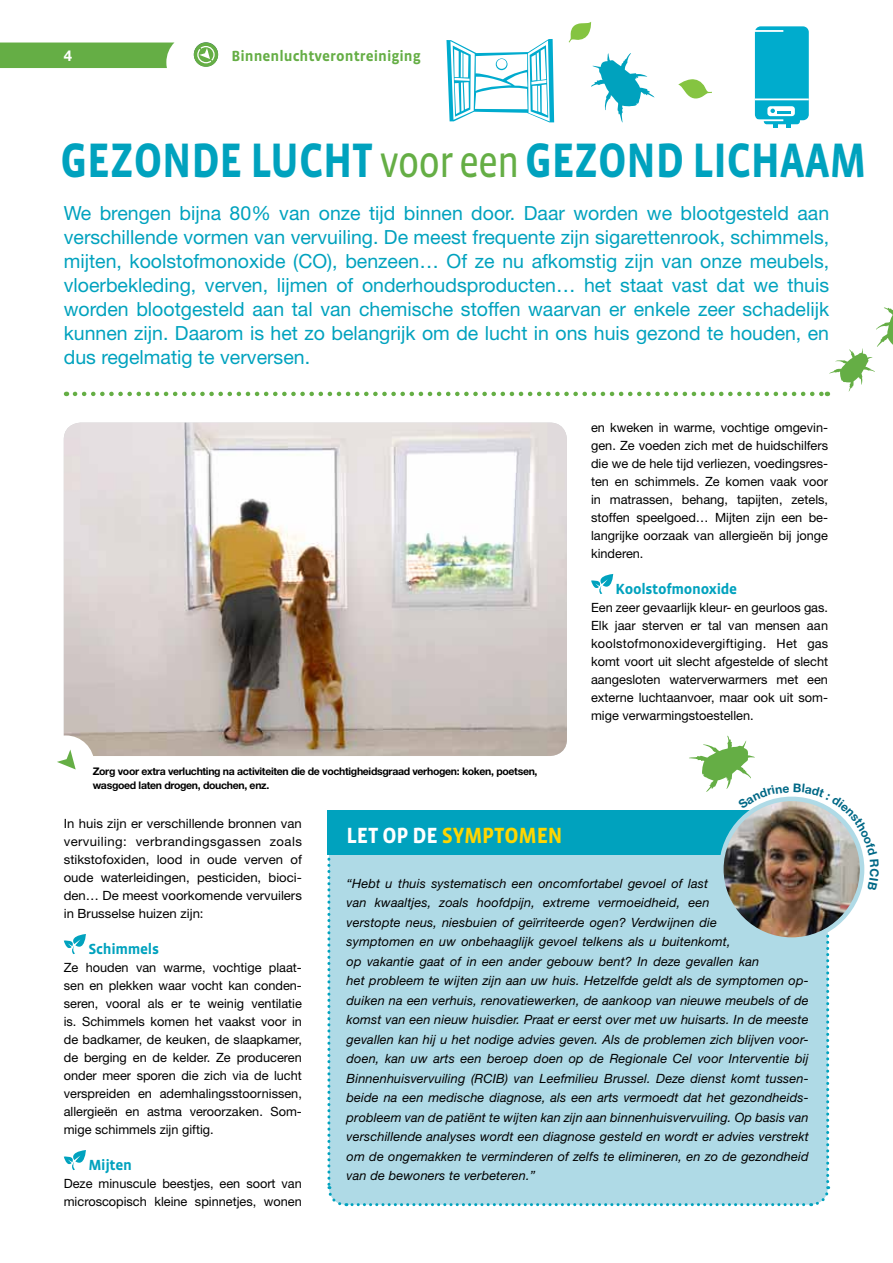
<style>
.page{position:relative;width:893px;height:1263px;background:#fff}
.page>*{position:absolute;margin:0;border:0;box-sizing:border-box;transform-origin:0 0}
.t1{font:700 49.5px "Vista Sans";letter-spacing:-.005em;color:#00a2be;scale:.85 1}
.t2{font:700 22.5px "Vista Sans";letter-spacing:-.01em;color:#ffd600;scale:.93 1}
.t3{font:19.5px/24px "Helvetica Neue LT Std";color:#00a2be;text-align:justify}
.t4{font:700 15px "Vista Sans";letter-spacing:-.02em;color:#00a2be}
.t5{font:700 15px "Vista Sans";color:#65ae45}
.t6{font:700 15px "Helvetica Neue LT Std";color:#fff}
.t7{font:12.75px/18px "Helvetica Neue LT Std";color:#000;text-align:justify}
.t8{font:italic 12.75px/19.5px "Helvetica Neue LT Std";letter-spacing:.01em;color:#000}
.t9{font:700 10.5px/13.5px "Helvetica Neue LT Std";letter-spacing:-.03em;color:#000}
.s1{font-family:"Vista Sans Reg";font-weight:400;font-size:45px;color:#65ae45}
.s2{color:#fff}
</style>
<div class="page">
<div style="left:0;top:43px;width:174px;height:25px;background:#65ae45"></div>
<svg style="left:194px;top:42px;width:24px;height:25px"></svg>
<div style="left:194px;top:43px;width:24px;height:24px;background:#65ae45;border-radius:50%"></div>
<svg style="left:196px;top:45px;width:19px;height:19px"></svg>
<svg style="left:64px;top:934px;width:22px;height:20px"></svg>
<svg style="left:64px;top:1150px;width:22px;height:20px"></svg>
<svg style="left:591px;top:574px;width:22px;height:20px"></svg>
<img style="left:64px;top:423px;width:503px;height:333px">
<div style="left:38px;top:735px;width:56px;height:57px;background:#fff;border-radius:50%"></div>
<svg style="left:57px;top:749px;width:19px;height:20px"></svg>
<div style="left:755px;top:26px;width:54px;height:94px;background:#00accd;border-radius:6px"></div>
<svg style="left:764px;top:111px;width:36px;height:13px"></svg>
<hr style="left:753px;top:30px;width:30px;height:2px;background:#fff">
<hr style="left:750px;top:119px;width:33px;height:2px;background:#fff">
<hr style="left:755px;top:98px;width:54px;height:2px;background:#fff">
<div style="left:767px;top:106px;width:28px;height:10px;background:#fff;border-radius:3px"></div>
<svg style="left:770px;top:109px;width:21px;height:5px"></svg>
<svg style="left:773px;top:123px;width:4px;height:4px"></svg>
<svg style="left:786px;top:123px;width:4px;height:4px"></svg>
<svg style="left:678px;top:79px;width:34px;height:20px"></svg>
<svg style="left:569px;top:22px;width:23px;height:21px"></svg>
<svg style="left:591px;top:53px;width:63px;height:69px"></svg>
<svg style="left:75px;top:307px;width:818px;height:89px"></svg>
<svg style="left:446px;top:39px;width:108px;height:83px"></svg>
<svg style="left:496px;top:58px;width:12px;height:12px"></svg>
<div style="left:497px;top:59px;width:10px;height:10px;background:#fff;border-radius:50%"></div>
<svg style="left:326px;top:736px;width:539px;height:471px"></svg>
<p class="t6" style="left:64px;top:46px;width:10px">4</p>
<p class="t5" style="left:232px;top:48px;width:191px">Binnenluchtverontreiniging</p>
<h1 class="t1" style="left:61px;top:135px;width:950px">Gezonde lucht <span class="s1">voor een</span> gezond lichaam</h1>
<p class="t3" style="left:64px;top:200px;width:767px">We brengen bijna 80% van onze tijd binnen door. Daar worden we blootgesteld aan verschillende vormen van vervuiling. De meest frequente zijn sigarettenrook, schimmels, mijten, koolstofmonoxide (CO), benzeen… Of ze nu afkomstig zijn van onze meubels, vloerbekleding, verven, lijmen of onderhoudsproducten… het staat vast dat we thuis worden blootgesteld aan tal van chemische stoffen waarvan er enkele zeer schadelijk kunnen zijn. Daarom is het zo belangrijk om de lucht in ons huis gezond te houden, en dus regelmatig te verversen.</p>
<p class="t9" style="left:93px;top:764px;width:446px">Zorg voor extra verluchting na activiteiten die de vochtigheidsgraad verhogen: koken, poetsen, wasgoed laten drogen, douchen, enz.</p>
<p class="t7" style="left:591px;top:418px;width:239px">en kweken in warme, vochtige omgevin&shy;gen. Ze voeden zich met de huidschilfers die we de hele tijd verliezen, voedingsres&shy;ten en schimmels. Ze komen vaak voor in matrassen, behang, tapijten, zetels, stoffen speelgoed… Mijten zijn een be&shy;langrijke oorzaak van allergieën bij jonge kinderen.</p>
<p class="t4" style="left:616px;top:581px;width:123px">Koolstofmonoxide</p>
<p class="t7" style="left:591px;top:598px;width:239px">Een zeer gevaarlijk kleur- en geurloos gas.<br>Elk jaar sterven er tal van mensen aan koolstofmonoxidevergiftiging. Het gas komt voort uit slecht afgestelde of slecht aangesloten waterverwarmers met een externe luchtaanvoer, maar ook uit som&shy;mige verwarmingstoestellen.</p>
<p class="t7" style="left:64px;top:814px;width:240px">In huis zijn er verschillende bronnen van vervuiling: verbrandingsgassen zoals stikstofoxiden, lood in oude verven of oude waterleidingen, pesticiden, bioci&shy;den… De meest voorkomende vervuilers in Brusselse huizen zijn:</p>
<p class="t4" style="left:88px;top:941px;width:72px">Schimmels</p>
<p class="t7" style="left:64px;top:958px;width:240px">Ze houden van warme, vochtige plaat&shy;sen en plekken waar vocht kan conden&shy;seren, vooral als er te weinig ventilatie is. Schimmels komen het vaakst voor in de badkamer, de keuken, de slaapkamer, de berging en de kelder. Ze produceren onder meer sporen die zich via de lucht verspreiden en ademhalingsstoornissen, allergieën en astma veroorzaken. Som&shy;mige schimmels zijn giftig.</p>
<p class="t4" style="left:88px;top:1157px;width:45px">Mijten</p>
<p class="t7" style="left:64px;top:1174px;width:240px">Deze minuscule beestjes, een soort van microscopisch kleine spinnetjes, wonen</p>
<h2 class="t2" style="left:347px;top:824px;width:230px"><span class="s2">Let op de</span> symptomen</h2>
<p class="t8" style="left:347px;top:873px;width:464px">“Hebt u thuis systematisch een oncomfortabel gevoel of last<br>van kwaaltjes, zoals hoofdpijn, extreme vermoeidheid, een<br>verstopte neus, niesbuien of geïrriteerde ogen? Verdwijnen die<br>symptomen en uw onbehaaglijk gevoel telkens als u buitenkomt,<br>op vakantie gaat of in een ander gebouw bent? In deze gevallen kan<br>het probleem te wijten zijn aan uw huis. Hetzelfde geldt als de symptomen op&shy;duiken na een verhuis, renovatiewerken, de aankoop van nieuwe meubels of de komst van een nieuw huisdier. Praat er eerst over met uw huisarts. In de meeste gevallen kan hij u het nodige advies geven. Als de problemen zich blijven voor&shy;doen, kan uw arts een beroep doen op de Regionale Cel voor Interventie bij Binnenhuisvervuiling (RCIB) van Leefmilieu Brussel. Deze dienst komt tussen&shy;beide na een medische diagnose, als een arts vermoedt dat het gezondheids&shy;probleem van de patiënt te wijten kan zijn aan binnenhuisvervuiling. Op basis van verschillende analyses wordt een diagnose gesteld en wordt er advies verstrekt om de ongemakken te verminderen of zelfs te elimineren, en zo de gezondheid van de bewoners te verbeteren.”</p>
</div>
